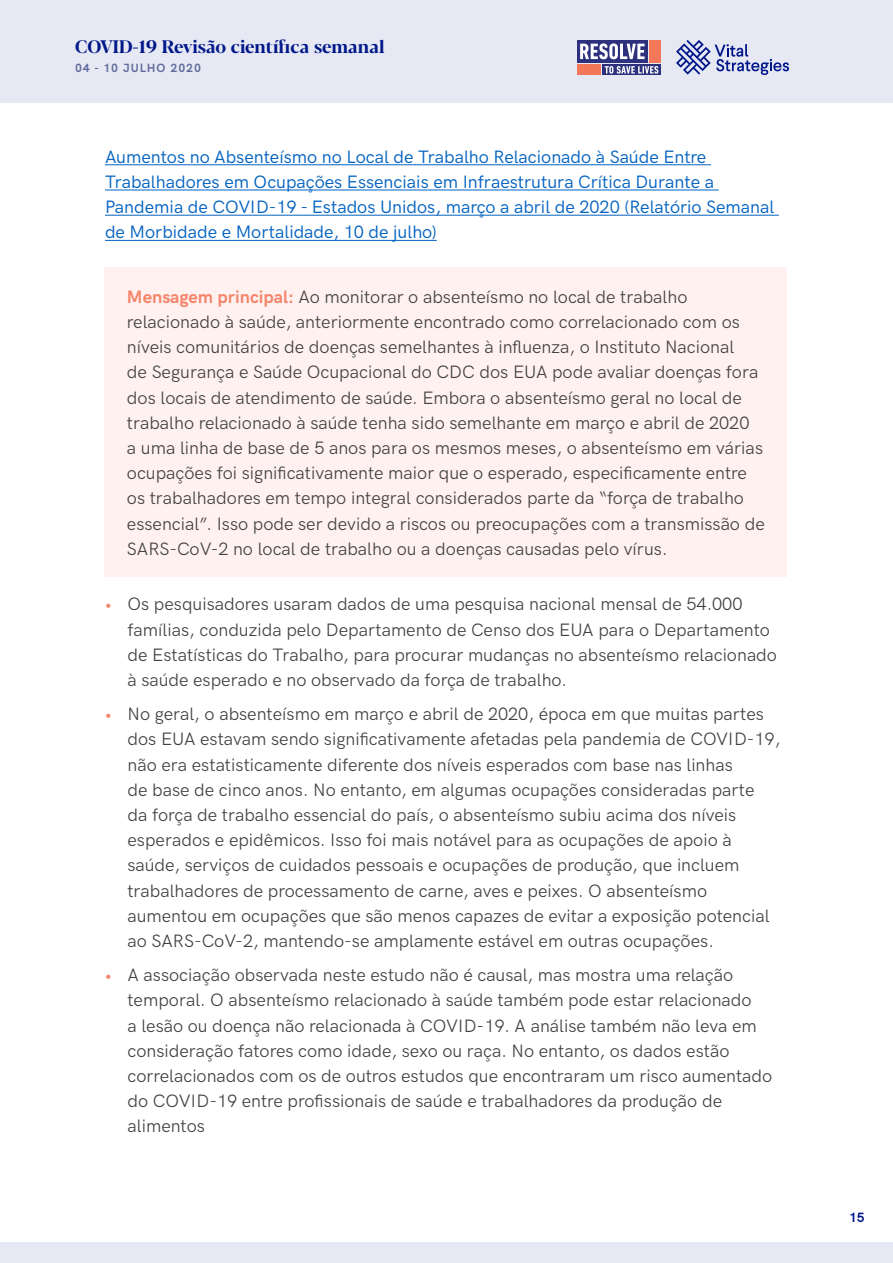
<style>
.page{position:relative;width:893px;height:1263px;background:#fff}
.page>*{position:absolute;margin:0;border:0;box-sizing:border-box;transform-origin:0 0}
.t1{font:18px/25.2px "HK Grotesk Pro";color:#414042}
.t2{font:18px/25.2px "HK Grotesk Pro";color:#0563c1}
.t3{font:700 18px "Blacker Display";color:#001789}
.t4{font:700 13.5px "HK Grotesk Pro";color:#001789}
.t5{font:700 12px "HK Grotesk Pro";letter-spacing:.08em;color:#606c9d}
.s1{font-weight:700;color:#f4856b}
</style>
<div class="page">
<div style="left:0;top:1242px;width:893px;height:21px;background:#e6e8f3"></div>
<div style="left:0;top:0;width:893px;height:103px;background:#e6e8f3"></div>
<div style="left:577px;top:40px;width:71px;height:22px;background:#2c307d"></div>
<div style="left:649px;top:40px;width:11px;height:22px;background:#f4775a"></div>
<div style="left:602px;top:64px;width:58px;height:11px;background:#2c307d"></div>
<div style="left:577px;top:64px;width:24px;height:11px;background:#f4775a"></div>
<svg style="left:605px;top:66px;width:53px;height:8px"></svg>
<svg style="left:580px;top:43px;width:65px;height:16px"></svg>
<svg style="left:676px;top:40px;width:113px;height:35px"></svg>
<hr style="left:105px;top:164px;width:606px;height:1px;background:#0563c1">
<hr style="left:105px;top:190px;width:614px;height:1px;background:#0563c1">
<hr style="left:105px;top:215px;width:674px;height:1px;background:#0563c1">
<hr style="left:105px;top:240px;width:332px;height:1px;background:#0563c1">
<div style="left:104px;top:268px;width:683px;height:309px;background:#fef1ef"></div>
<p class="t3" style="left:75px;top:36px;width:311px">COVID-19 Revisão científica semanal</p>
<p class="t5" style="left:75px;top:59px;width:128px">04 - 10 JULHO 2020</p>
<p class="t2" style="left:105px;top:142px;width:671px">Aumentos no Absenteísmo no Local de Trabalho Relacionado à Saúde Entre Trabalhadores em Ocupações Essenciais em Infraestrutura Crítica Durante a Pandemia de COVID-19 - Estados Unidos, março a abril de 2020 (Relatório Semanal de Morbidade e Mortalidade, 10 de julho)</p>
<p class="t1" style="left:127px;top:283px;width:639px"><span class="s1">Mensagem principal:</span> Ao monitorar o absenteísmo no local de trabalho relacionado à saúde, anteriormente encontrado como correlacionado com os níveis comunitários de doenças semelhantes à influenza, o Instituto Nacional<br>de Segurança e Saúde Ocupacional do CDC dos EUA pode avaliar doenças fora dos locais de atendimento de saúde. Embora o absenteísmo geral no local de trabalho relacionado à saúde tenha sido semelhante em março e abril de 2020<br>a uma linha de base de 5 anos para os mesmos meses, o absenteísmo em várias ocupações foi significativamente maior que o esperado, especificamente entre os trabalhadores em tempo integral considerados parte da “força de trabalho essencial”. Isso pode ser devido a riscos ou preocupações com a transmissão de SARS-CoV-2 no local de trabalho ou a doenças causadas pelo vírus.</p>
<p class="t1" style="left:128px;top:590px;width:651px;text-indent:-22px"><span class="s1">•</span> Os pesquisadores usaram dados de uma pesquisa nacional mensal de 54.000 famílias, conduzida pelo Departamento de Censo dos EUA para o Departamento de Estatísticas do Trabalho, para procurar mudanças no absenteísmo relacionado à saúde esperado e no observado da força de trabalho.</p>
<p class="t1" style="left:128px;top:700px;width:654px;text-indent:-22px"><span class="s1">•</span> No geral, o absenteísmo em março e abril de 2020, época em que muitas partes dos EUA estavam sendo significativamente afetadas pela pandemia de COVID-19, não era estatisticamente diferente dos níveis esperados com base nas linhas<br>de base de cinco anos. No entanto, em algumas ocupações consideradas parte<br>da força de trabalho essencial do país, o absenteísmo subiu acima dos níveis esperados e epidêmicos. Isso foi mais notável para as ocupações de apoio à saúde, serviços de cuidados pessoais e ocupações de produção, que incluem trabalhadores de processamento de carne, aves e peixes. O absenteísmo aumentou em ocupações que são menos capazes de evitar a exposição potencial ao SARS-CoV-2, mantendo-se amplamente estável em outras ocupações.</p>
<p class="t1" style="left:128px;top:961px;width:646px;text-indent:-22px"><span class="s1">•</span> A associação observada neste estudo não é causal, mas mostra uma relação temporal. O absenteísmo relacionado à saúde também pode estar relacionado<br>a lesão ou doença não relacionada à COVID-19. A análise também não leva em consideração fatores como idade, sexo ou raça. No entanto, os dados estão correlacionados com os de outros estudos que encontraram um risco aumentado do COVID-19 entre profissionais de saúde e trabalhadores da produção de alimentos</p>
<p class="t4" style="left:849px;top:1207px;width:17px">15</p>
</div>
